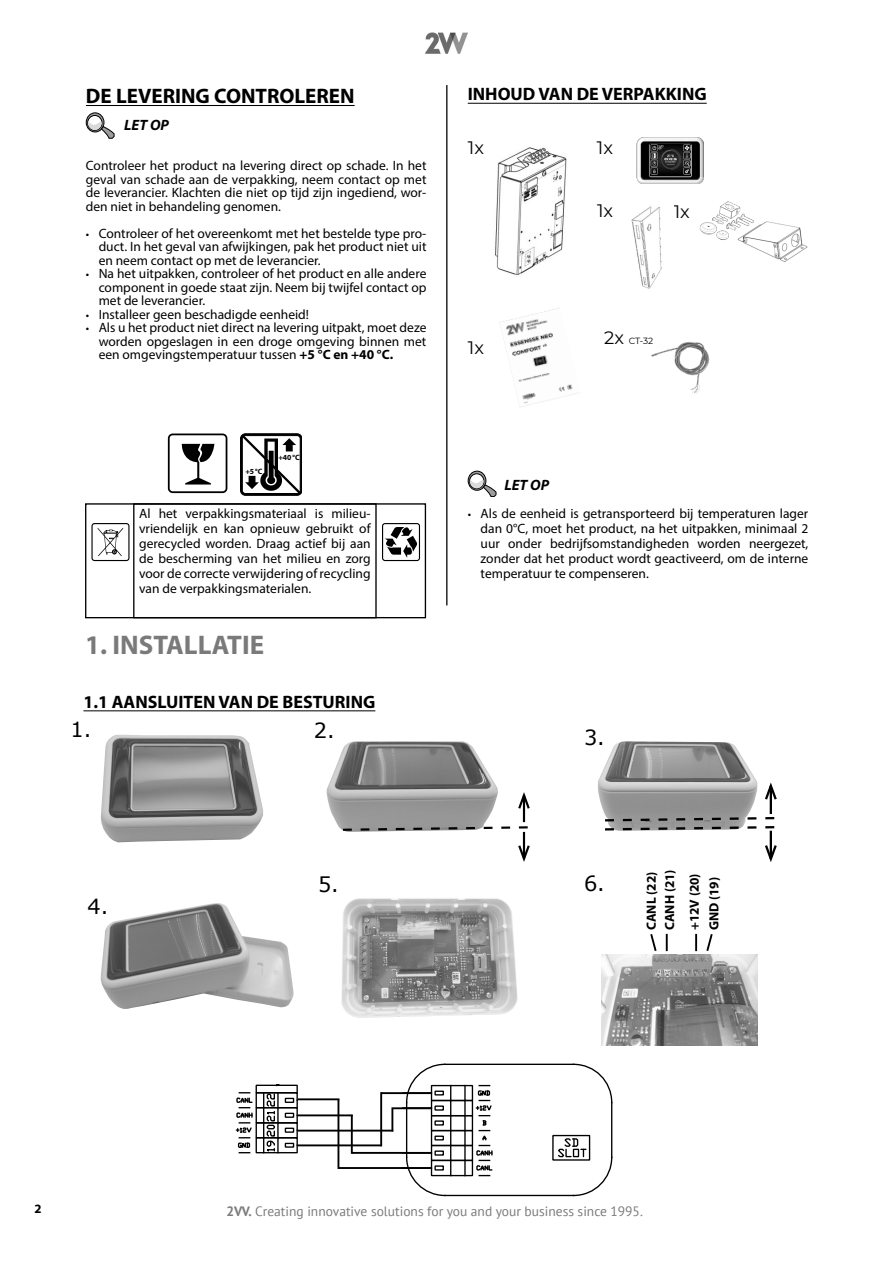
<style>
.page{position:relative;width:893px;height:1263px;background:#fff}
.page>*{position:absolute;margin:0;border:0;box-sizing:border-box;transform-origin:0 0}
.obsah{font:700 27px "Myriad Pro";color:#7a7a7a}
.KAPITOLY{font:700 21px "Myriad Pro";color:#000}
.t1{font:20.85px "Verdana";color:#000}
.KAPITOLY-2{font:700 18px "Myriad Pro";color:#000}
.Text{font:18px "Montserrat";color:#000}
.Pozor{font:italic 700 15px "Myriad Pro";color:#000}
.Text-2{font:italic 700 15px "Myriad Pro";color:#000}
.Text-3{font:13.5px/15px "Myriad Pro";color:#000;text-align:justify}
.t2{font:13.5px "PT Sans";color:#7a7a7a}
.KAPITOLY-3{font:700 13.35px "Myriad Pro";color:#000}
.t3{font:700 12.75px "Myriad Pro";color:#000}
.Text-4{font:9px "Montserrat";color:#000}
.t4{font:700 7.8px "Myriad Pro";color:#000}
.s1{font-size:12px}
.s2{font-weight:700}
.s3{font-size:18px}
</style>
<div class="page">
<img style="left:425px;top:32px;width:43px;height:22px">
<hr style="left:83px;top:710px;width:292px;height:1px;background:#000">
<img style="left:101px;top:735px;width:162px;height:107px">
<img style="left:326px;top:741px;width:172px;height:88px">
<svg style="left:341px;top:825px;width:187px;height:7px"></svg>
<hr style="left:523px;top:832px;width:2px;height:27px;background:#000">
<svg style="left:518px;top:843px;width:12px;height:19px"></svg>
<hr style="left:523px;top:795px;width:2px;height:27px;background:#000">
<svg style="left:518px;top:792px;width:12px;height:19px"></svg>
<img style="left:598px;top:741px;width:159px;height:75px">
<svg style="left:605px;top:816px;width:170px;height:16px"></svg>
<hr style="left:770px;top:831px;width:2px;height:28px;background:#000">
<svg style="left:765px;top:843px;width:12px;height:19px"></svg>
<hr style="left:770px;top:786px;width:2px;height:28px;background:#000">
<svg style="left:765px;top:782px;width:12px;height:20px"></svg>
<img style="left:101px;top:903px;width:193px;height:106px">
<img style="left:341px;top:898px;width:177px;height:120px">
<img style="left:602px;top:955px;width:156px;height:90px">
<svg style="left:650px;top:934px;width:7px;height:17px"></svg>
<svg style="left:695px;top:934px;width:2px;height:17px"></svg>
<svg style="left:666px;top:934px;width:2px;height:17px"></svg>
<svg style="left:706px;top:934px;width:7px;height:17px"></svg>
<svg style="left:235px;top:1063px;width:378px;height:134px"></svg>
<hr style="left:298px;top:1098px;width:41px;height:2px;background:#000">
<hr style="left:298px;top:1114px;width:55px;height:2px;background:#000">
<hr style="left:298px;top:1130px;width:95px;height:1px;background:#000">
<hr style="left:298px;top:1144px;width:83px;height:2px;background:#000">
<hr style="left:337px;top:1099px;width:2px;height:70px;background:#000">
<hr style="left:351px;top:1115px;width:2px;height:39px;background:#000">
<hr style="left:391px;top:1107px;width:2px;height:24px;background:#000">
<hr style="left:380px;top:1092px;width:2px;height:54px;background:#000">
<hr style="left:338px;top:1167px;width:93px;height:2px;background:#000">
<hr style="left:352px;top:1152px;width:79px;height:2px;background:#000">
<hr style="left:393px;top:1107px;width:38px;height:2px;background:#000">
<hr style="left:381px;top:1092px;width:50px;height:2px;background:#000">
<img style="left:271px;top:1063px;width:38px;height:21px">
<hr style="left:86px;top:105px;width:269px;height:1px;background:#000">
<svg style="left:86px;top:113px;width:18px;height:19px"></svg>
<div style="left:86px;top:113px;width:18px;height:19px;border:1px solid #000;border-radius:50%"></div>
<svg style="left:88px;top:115px;width:14px;height:15px"></svg>
<div style="left:87px;top:115px;width:15px;height:16px;border:1px solid #000;border-radius:50%"></div>
<svg style="left:88px;top:119px;width:26px;height:20px"></svg>
<hr style="left:468px;top:103px;width:239px;height:1px;background:#000">
<svg style="left:468px;top:471px;width:18px;height:19px"></svg>
<div style="left:468px;top:471px;width:18px;height:20px;border:1px solid #000;border-radius:50%"></div>
<svg style="left:470px;top:474px;width:14px;height:15px"></svg>
<div style="left:469px;top:473px;width:15px;height:16px;border:1px solid #000;border-radius:50%"></div>
<svg style="left:470px;top:477px;width:26px;height:20px"></svg>
<hr style="left:446px;top:85px;width:1px;height:520px;background:#000">
<svg style="left:240px;top:433px;width:62px;height:62px"></svg>
<div style="left:85px;top:503px;width:341px;height:115px;border:1px solid #000"></div>
<div style="left:133px;top:503px;width:244px;height:115px;border:1px solid #000"></div>
<svg style="left:91px;top:523px;width:39px;height:38px"></svg>
<svg style="left:382px;top:523px;width:38px;height:38px"></svg>
<svg style="left:168px;top:433px;width:59px;height:60px"></svg>
<img style="left:495px;top:147px;width:72px;height:128px">
<img style="left:631px;top:206px;width:31px;height:83px">
<img style="left:636px;top:137px;width:67px;height:46px">
<img style="left:651px;top:145px;width:40px;height:29px">
<img style="left:651px;top:342px;width:59px;height:52px">
<img style="left:499px;top:308px;width:79px;height:99px">
<img style="left:699px;top:201px;width:109px;height:61px">
<p class="KAPITOLY" style="left:86px;top:82px;width:270px">DE LEVERING CONTROLEREN</p>
<p class="Text-2" style="left:124px;top:115px;width:46px">LET OP</p>
<p class="Text-3" style="left:86px;top:159px;width:342px;line-height:13.5px">Controleer het product na levering direct op schade. In het geval van schade aan de verpakking, neem contact op met de leverancier. Klachten die niet op tijd zijn ingediend, wor&shy;den niet in behandeling genomen.</p>
<p class="Text-3" style="left:99px;top:226px;width:329px;line-height:13.5px;text-indent:-13px"><span class="s1">•</span> Controleer of het overeenkomt met het bestelde type pro&shy;duct. In het geval van afwijkingen, pak het product niet uit en neem contact op met de leverancier.</p>
<p class="Text-3" style="left:99px;top:267px;width:329px;line-height:13.5px;text-indent:-13px"><span class="s1">•</span> Na het uitpakken, controleer of het product en alle andere component in goede staat zijn. Neem bij twijfel contact op met de leverancier.</p>
<p class="Text-3" style="left:86px;top:306px;width:225px"><span class="s1">•</span> Installeer geen beschadigde eenheid!</p>
<p class="Text-3" style="left:99px;top:321px;width:329px;line-height:13.5px;text-indent:-13px"><span class="s1">•</span> Als u het product niet direct na levering uitpakt, moet deze worden opgeslagen in een droge omgeving binnen met een omgevingstemperatuur tussen <span class="s2">+5 °C en +40 °C.</span></p>
<p class="t4" style="left:245px;top:466px;width:19px">+5 <sup>o</sup>C</p>
<p class="t4" style="left:278px;top:452px;width:23px">+40 <sup>o</sup>C</p>
<p class="Text-3" style="left:139px;top:506px;width:233px">Al het verpakkingsmateriaal is milieu&shy;vriendelijk en kan opnieuw gebruikt of gerecycled worden. Draag actief bij aan de bescherming van het milieu en zorg voor de correcte verwijdering of recycling van de verpakkingsmaterialen.</p>
<p class="obsah" style="left:85px;top:627px;width:181px">1. INSTALLATIE</p>
<p class="KAPITOLY-2" style="left:83px;top:690px;width:293px">1.1 AANSLUITEN VAN DE BESTURING</p>
<p class="KAPITOLY-2" style="left:468px;top:82px;width:240px">INHOUD VAN DE VERPAKKING</p>
<p class="Text" style="left:468px;top:136px;width:18px">1x</p>
<p class="Text" style="left:468px;top:335px;width:18px">1x</p>
<p class="Text" style="left:597px;top:136px;width:18px">1x</p>
<p class="Text" style="left:597px;top:198px;width:18px">1x</p>
<p class="Text" style="left:674px;top:199px;width:18px">1x</p>
<p class="Text-4" style="left:604px;top:334px;width:51px"><span class="s3">2x</span> CT-32</p>
<p class="Pozor" style="left:504px;top:475px;width:46px">LET OP</p>
<p class="Text-3" style="left:481px;top:506px;width:329px;text-indent:-13px"><span class="s1">•</span> Als de eenheid is getransporteerd bij temperaturen lager dan 0°C, moet het product, na het uitpakken, minimaal 2 uur onder bedrijfsomstandigheden worden neergezet, zonder dat het product wordt geactiveerd, om de interne temperatuur te compenseren.</p>
<p class="t1" style="left:71px;top:715px;width:22px">1.</p>
<p class="t1" style="left:314px;top:716px;width:22px">2.</p>
<p class="t1" style="left:584px;top:723px;width:22px">3.</p>
<p class="t1" style="left:87px;top:892px;width:22px">4.</p>
<p class="t1" style="left:318px;top:870px;width:22px">5.</p>
<p class="t1" style="left:584px;top:869px;width:22px">6.</p>
<p class="KAPITOLY-3" style="left:642px;top:930px;width:60px;rotate:-90deg">CANL (22)</p>
<p class="KAPITOLY-3" style="left:661px;top:930px;width:62px;rotate:-90deg">CANH (21)</p>
<p class="KAPITOLY-3" style="left:686px;top:930px;width:58px;rotate:-90deg">+12V (20)</p>
<p class="KAPITOLY-3" style="left:705px;top:930px;width:55px;rotate:-90deg">GND (19)</p>
<p class="t3" style="left:35px;top:1200px;width:9px">2</p>
<p class="t2" style="left:226px;top:1203px;width:418px"><span class="s2">2VV.</span> Creating innovative solutions for you and your business since 1995.</p>
</div>
